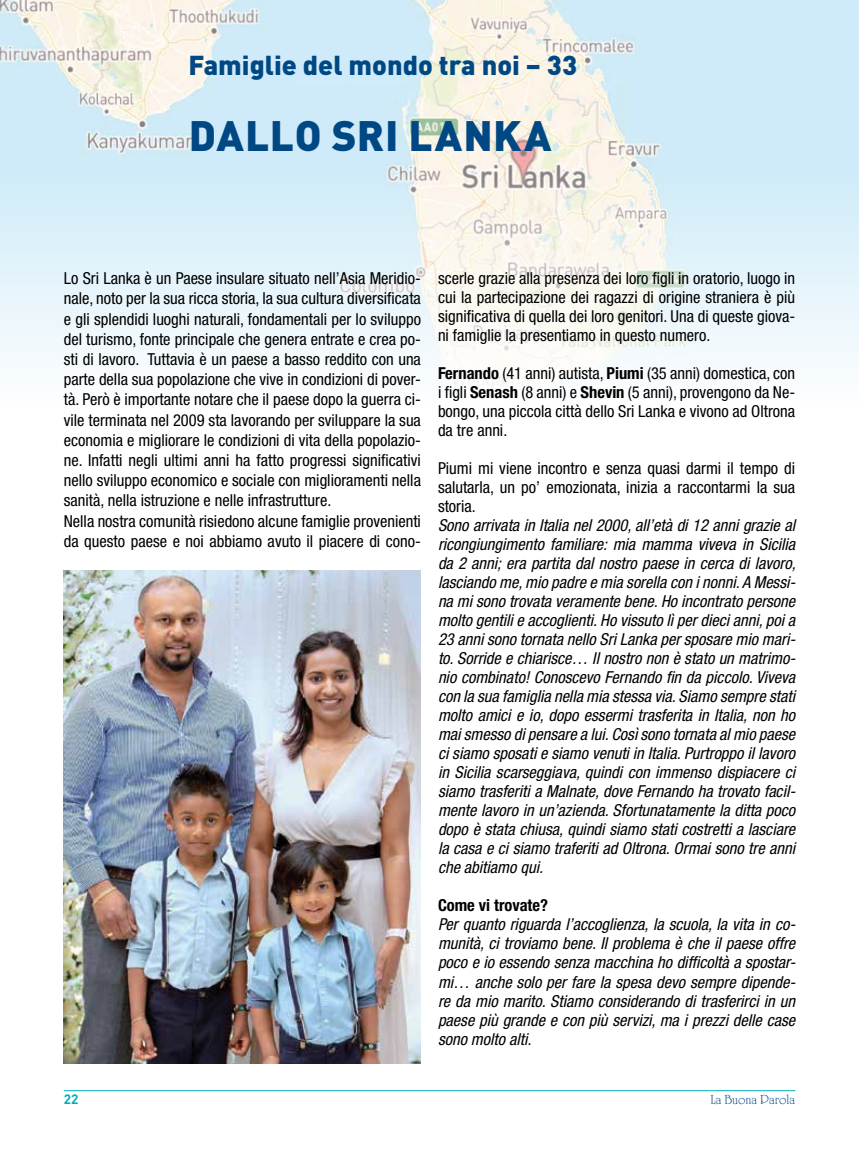
<style>
.page{position:relative;width:859px;height:1149px;background:#fff}
.page>*{position:absolute;margin:0;border:0;box-sizing:border-box;transform-origin:0 0}
.t1{font:900 42px "DIN Pro";letter-spacing:.015em;color:#004884}
.t2{font:900 27px "DIN Pro";color:#004884}
.t3{font:italic condensed 16.5px/19px "Helvetica Neue LT Std";color:#000;text-align:justify}
.t4{font:condensed 16.5px/20.2px "Helvetica Neue LT Std";color:#000;text-align:justify}
.t5{font:700 condensed 16.5px "Helvetica Neue LT Std";color:#000}
.t6{font:13.5px "University Roman Std";color:#004884}
.t7{font:700 13.5px "DIN Pro";color:#00adba}
.s1{font-weight:700}
</style>
<div class="page">
<hr style="left:64px;top:1089px;width:731px;height:1px;background:#00adba">
<img style="left:0;top:0;width:859px;height:386px">
<img style="left:64px;top:570px;width:357px;height:493px">
<h2 class="t2" style="left:189px;top:42px;width:390px">Famiglie del mondo tra noi – 33</h2>
<h1 class="t1" style="left:189px;top:99px;width:364px">DALLO SRI LANKA</h1>
<p class="t4" style="left:64px;top:268px;width:359px;text-align:left">Lo Sri Lanka è un Paese insulare situato nell’Asia Meridio&shy;nale, noto per la sua ricca storia, la sua cultura diversificata e gli splendidi luoghi naturali, fondamentali per lo sviluppo del turismo, fonte principale che genera entrate e crea po&shy;sti di lavoro. Tuttavia è un paese a basso reddito con una parte della sua popolazione che vive in condizioni di pover&shy;tà. Però è importante notare che il paese dopo la guerra ci&shy;vile terminata nel 2009 sta lavorando per sviluppare la sua economia e migliorare le condizioni di vita della popolazio&shy;ne. Infatti negli ultimi anni ha fatto progressi significativi nello sviluppo economico e sociale con miglioramenti nella sanità, nella istruzione e nelle infrastrutture.<br>Nella nostra comunità risiedono alcune famiglie provenienti da questo paese e noi abbiamo avuto il piacere di cono-</p>
<p class="t4" style="left:438px;top:269px;width:359px;line-height:19px">scerle grazie alla presenza dei loro figli in oratorio, luogo in cui la partecipazione dei ragazzi di origine straniera è più significativa di quella dei loro genitori. Una di queste giova&shy;ni famiglie la presentiamo in questo numero.</p>
<p class="t4" style="left:438px;top:363px;width:359px;line-height:19px"><span class="s1">Fernando</span> (41 anni) autista, <span class="s1">Piumi</span> (35 anni) domestica, con i figli <span class="s1">Senash</span> (8 anni) e <span class="s1">Shevin</span> (5 anni), provengono da Ne&shy;bongo, una piccola città dello Sri Lanka e vivono ad Oltrona da tre anni.</p>
<p class="t4" style="left:438px;top:458px;width:359px;line-height:19px">Piumi mi viene incontro e senza quasi darmi il tempo di salutarla, un po’ emozionata, inizia a raccontarmi la sua storia.</p>
<p class="t3" style="left:438px;top:516px;width:359px">Sono arrivata in Italia nel 2000, all’età di 12 anni grazie al ricongiungimento familiare: mia mamma viveva in Sicilia da 2 anni; era partita dal nostro paese in cerca di lavoro, lasciando me, mio padre e mia sorella con i nonni. A Messi&shy;na mi sono trovata veramente bene. Ho incontrato persone molto gentili e accoglienti. Ho vissuto lì per dieci anni, poi a 23 anni sono tornata nello Sri Lanka per sposare mio mari&shy;to. Sorride e chiarisce… Il nostro non è stato un matrimo&shy;nio combinato! Conoscevo Fernando fin da piccolo. Viveva con la sua famiglia nella mia stessa via. Siamo sempre stati molto amici e io, dopo essermi trasferita in Italia, non ho mai smesso di pensare a lui. Così sono tornata al mio paese ci siamo sposati e siamo venuti in Italia. Purtroppo il lavoro in Sicilia scarseggiava, quindi con immenso dispiacere ci siamo trasferiti a Malnate, dove Fernando ha trovato facil&shy;mente lavoro in un’azienda. Sfortunatamente la ditta poco dopo è stata chiusa, quindi siamo stati costretti a lasciare la casa e ci siamo traferiti ad Oltrona. Ormai sono tre anni che abitiamo qui.</p>
<p class="t5" style="left:438px;top:895px;width:112px">Come vi trovate?</p>
<p class="t3" style="left:438px;top:915px;width:359px">Per quanto riguarda l’accoglienza, la scuola, la vita in co&shy;munità, ci troviamo bene. Il problema è che il paese offre poco e io essendo senza macchina ho difficoltà a spostar&shy;mi… anche solo per fare la spesa devo sempre dipende&shy;re da mio marito. Stiamo considerando di trasferirci in un paese più grande e con più servizi, ma i prezzi delle case sono molto alti.</p>
<p class="t7" style="left:64px;top:1087px;width:16px">22</p>
<p class="t6" style="left:710px;top:1091px;width:86px">La Buona Parola</p>
</div>
